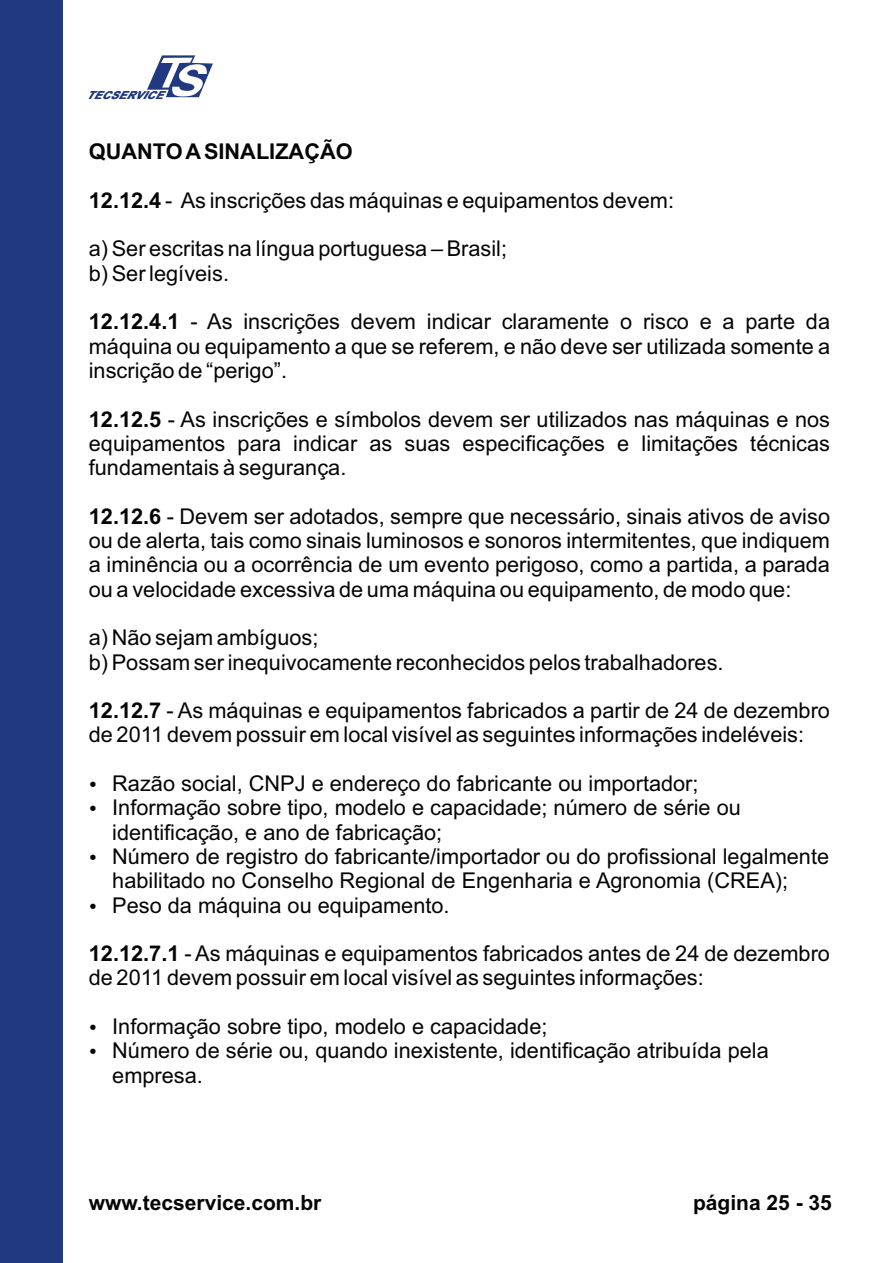
<style>
.page{position:relative;width:893px;height:1263px;background:#fff}
.page>*{position:absolute;margin:0;border:0;box-sizing:border-box;transform-origin:0 0}
.t1{font:21.75px/24.3px "Arial";color:#040504}
.t2{font:700 21.75px "Arial";color:#040504}
.t3{font:700 21px "Arial";color:#040504}
.t4{font:italic 700 10.95px "Arial";color:#213981}
.s1{font-weight:700}
</style>
<div class="page">
<div style="left:0;top:0;width:63px;height:1263px;background:#213981"></div>
<svg style="left:147px;top:55px;width:66px;height:42px"></svg>
<p class="t4" style="left:86px;top:91px;width:83px">TECSERVICE</p>
<p class="t2" style="left:89px;top:143px;width:265px">QUANTO ASINALIZAÇÃO</p>
<p class="t1" style="left:89px;top:190px;width:587px"><span class="s1">12.12.4</span> - As inscrições das máquinas e equipamentos devem:</p>
<p class="t1" style="left:89px;top:239px;width:420px">a) Ser escritas na língua portuguesa – Brasil; b) Ser legíveis.</p>
<p class="t1" style="left:89px;top:311px;width:743px;text-align:justify"><span class="s1">12.12.4.1</span> - As inscrições devem indicar claramente o risco e a parte da máquina ou equipamento a que se referem, e não deve ser utilizada somente a inscrição de “perigo”.</p>
<p class="t1" style="left:89px;top:409px;width:743px;text-align:justify"><span class="s1">12.12.5</span> - As inscrições e símbolos devem ser utilizados nas máquinas e nos equipamentos para indicar as suas especificações e limitações técnicas fundamentais à segurança.</p>
<p class="t1" style="left:89px;top:506px;width:743px;text-align:justify"><span class="s1">12.12.6</span> - Devem ser adotados, sempre que necessário, sinais ativos de aviso ou de alerta, tais como sinais luminosos e sonoros intermitentes, que indiquem a iminência ou a ocorrência de um evento perigoso, como a partida, a parada ou a velocidade excessiva de uma máquina ou equipamento, de modo que:</p>
<p class="t1" style="left:89px;top:627px;width:636px">a) Não sejam ambíguos;<br>b) Possam ser inequivocamente reconhecidos pelos trabalhadores.</p>
<p class="t1" style="left:89px;top:700px;width:743px"><span class="s1">12.12.7</span> - As máquinas e equipamentos fabricados a partir de 24 de dezembro de 2011 devem possuir em local visível as seguintes informações indeléveis:</p>
<p class="t1" style="left:112px;top:773px;width:718px">Razão social, CNPJ e endereço do fabricante ou importador;<br>Informação sobre tipo, modelo e capacidade; número de série ou identificação, e ano de fabricação;<br>Número de registro do fabricante/importador ou do profissional legalmente habilitado no Conselho Regional de Engenharia e Agronomia (CREA); Peso da máquina ou equipamento.</p>
<p class="t1" style="left:89px;top:943px;width:743px"><span class="s1">12.12.7.1</span> - As máquinas e equipamentos fabricados antes de 24 de dezembro de 2011 devem possuir em local visível as seguintes informações:</p>
<p class="t1" style="left:112px;top:1016px;width:658px">Informação sobre tipo, modelo e capacidade;<br>Número de série ou, quando inexistente, identificação atribuída pela empresa.</p>
<p class="t3" style="left:89px;top:1194px;width:234px">www.tecservice.com.br</p>
<p class="t3" style="left:693px;top:1194px;width:140px">página 25 - 35</p>
</div>
